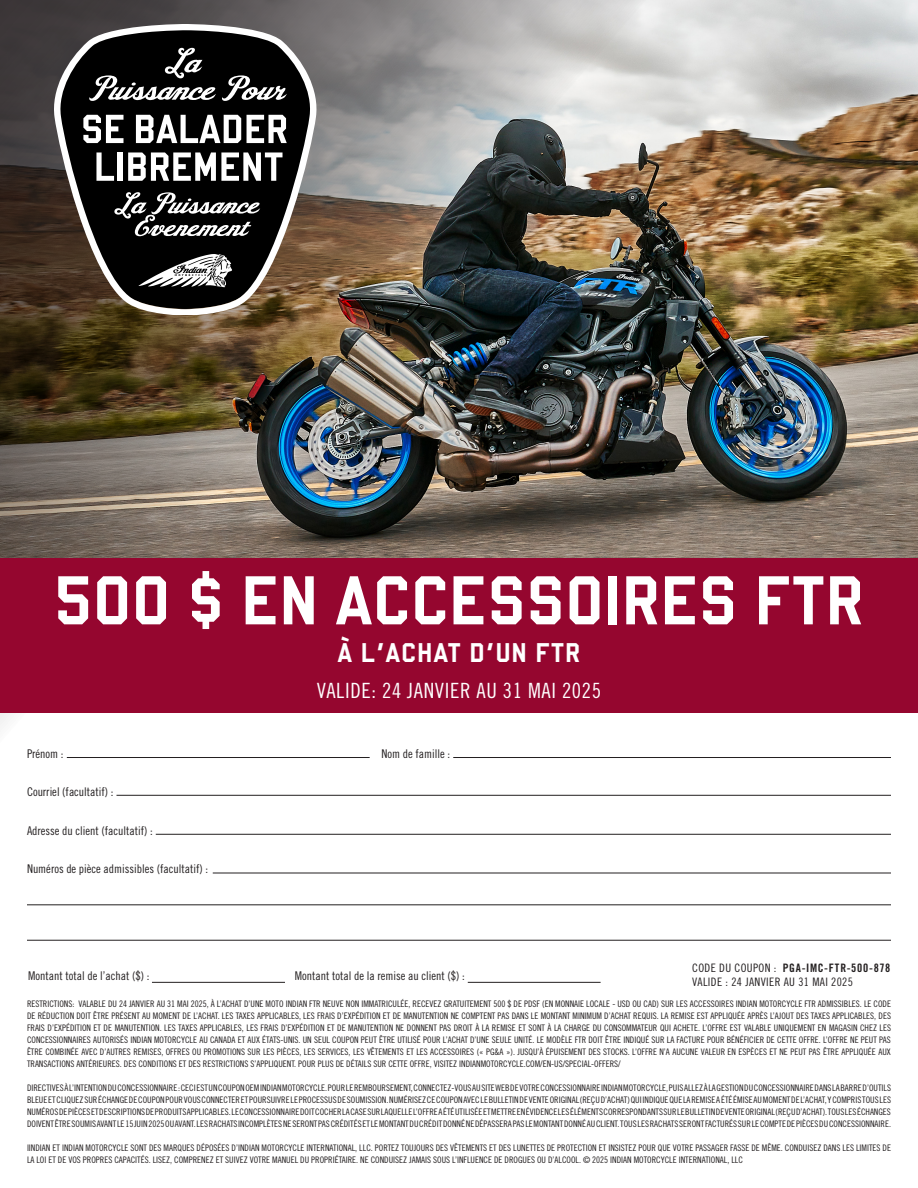
<style>
.page{position:relative;width:918px;height:1188px;background:#fff}
.page>*{position:absolute;margin:0;border:0;box-sizing:border-box;transform-origin:0 0}
.t1{font:67.65px "Hoboken High Sans Serif";color:#fff}
.t2{font:26.85px "Hoboken High Sans Serif";letter-spacing:.03em;color:#fff}
.t3{font:21px "Trade Gothic LT Std Cn 18";letter-spacing:.03em;color:#fff}
.t4{font:12px "Trade Gothic LT Std Cn 18";color:#231f20}
.t5{font:11.7px "Trade Gothic LT Std Bd Cn 20";letter-spacing:.06em;color:#231f20}
.t6{font:11.7px "Trade Gothic LT Std Cn 18";letter-spacing:.03em;color:#231f20}
.t7{font:9px/12px "Trade Gothic LT Std Cn 18";color:#231f20;text-align:justify}
.s1{font-family:"Trade Gothic LT Std Cn 18"}
</style>
<div class="page">
<img style="left:689px;top:0;width:229px;height:558px">
<img style="left:0;top:0;width:689px;height:725px">
<div style="left:0;top:558px;width:918px;height:155px;background:#95062f"></div>
<svg style="left:54px;top:24px;width:262px;height:291px;fill:#000"></svg>
<svg style="left:89px;top:48px;width:198px;height:53px"></svg>
<svg style="left:114px;top:192px;width:148px;height:44px"></svg>
<svg style="left:83px;top:115px;width:40px;height:28px"></svg>
<svg style="left:136px;top:115px;width:105px;height:28px"></svg>
<svg style="left:247px;top:115px;width:40px;height:28px"></svg>
<svg style="left:96px;top:152px;width:18px;height:29px"></svg>
<div style="left:118px;top:152px;width:5px;height:29px;background:#fff"></div>
<svg style="left:128px;top:152px;width:155px;height:29px"></svg>
<hr style="left:67px;top:757px;width:303px;height:1px;background:#231f20">
<hr style="left:453px;top:757px;width:438px;height:1px;background:#231f20">
<hr style="left:156px;top:834px;width:735px;height:1px;background:#231f20">
<hr style="left:213px;top:873px;width:678px;height:1px;background:#231f20">
<hr style="left:27px;top:904px;width:864px;height:1px;background:#231f20">
<hr style="left:27px;top:940px;width:864px;height:1px;background:#231f20">
<hr style="left:116px;top:795px;width:775px;height:1px;background:#231f20">
<hr style="left:152px;top:982px;width:133px;height:1px;background:#231f20">
<hr style="left:468px;top:982px;width:133px;height:1px;background:#231f20">
<p class="t1" style="left:54px;top:560px;width:812px">500 $ EN ACCESSOIRES FTR</p>
<p class="t2" style="left:337px;top:636px;width:245px">À L’ACHAT D’UN FTR</p>
<p class="t3" style="left:317px;top:678px;width:286px">VALIDE: 24 JANVIER AU 31 MAI 2025</p>
<p class="t4" style="left:27px;top:747px;width:38px">Prénom :</p>
<p class="t4" style="left:382px;top:747px;width:70px">Nom de famille :</p>
<p class="t4" style="left:27px;top:784px;width:88px">Courriel (facultatif) :</p>
<p class="t4" style="left:27px;top:823px;width:127px">Adresse du client (facultatif) :</p>
<p class="t4" style="left:27px;top:862px;width:183px">Numéros de pièce admissibles (facultatif) :</p>
<p class="t4" style="left:28px;top:968px;width:123px">Montant total de l’achat ($) :</p>
<p class="t4" style="left:295px;top:968px;width:171px">Montant total de la remise au client ($) :</p>
<p class="t5" style="left:692px;top:961px;width:200px"><span class="s1">CODE DU COUPON :</span> PGA-IMC-FTR-500-878</p>
<p class="t6" style="left:692px;top:975px;width:162px">VALIDE : 24 JANVIER AU 31 MAI 2025</p>
<p class="t7" style="left:27px;top:998px;width:866px">RESTRICTIONS: VALABLE DU 24 JANVIER AU 31 MAI 2025, À L’ACHAT D’UNE MOTO INDIAN FTR NEUVE NON IMMATRICULÉE, RECEVEZ GRATUITEMENT 500 $ DE PDSF (EN MONNAIE LOCALE - USD OU CAD) SUR LES ACCESSOIRES INDIAN MOTORCYCLE FTR ADMISSIBLES. LE CODE DE RÉDUCTION DOIT ÊTRE PRÉSENT AU MOMENT DE L’ACHAT. LES TAXES APPLICABLES, LES FRAIS D’EXPÉDITION ET DE MANUTENTION NE COMPTENT PAS DANS LE MONTANT MINIMUM D’ACHAT REQUIS. LA REMISE EST APPLIQUÉE APRÈS L’AJOUT DES TAXES APPLICABLES, DES FRAIS D’EXPÉDITION ET DE MANUTENTION. LES TAXES APPLICABLES, LES FRAIS D’EXPÉDITION ET DE MANUTENTION NE DONNENT PAS DROIT À LA REMISE ET SONT À LA CHARGE DU CONSOMMATEUR QUI ACHETE. L’OFFRE EST VALABLE UNIQUEMENT EN MAGASIN CHEZ LES CONCESSIONNAIRES AUTORISÉS INDIAN MOTORCYCLE AU CANADA ET AUX ÉTATS-UNIS. UN SEUL COUPON PEUT ÊTRE UTILISÉ POUR L’ACHAT D’UNE SEULE UNITÉ. LE MODÈLE FTR DOIT ÊTRE INDIQUÉ SUR LA FACTURE POUR BÉNÉFICIER DE CETTE OFFRE. L’OFFRE NE PEUT PAS ÊTRE COMBINÉE AVEC D’AUTRES REMISES, OFFRES OU PROMOTIONS SUR LES PIÈCES, LES SERVICES, LES VÊTEMENTS ET LES ACCESSOIRES (« PG&amp;A »). JUSQU’À ÉPUISEMENT DES STOCKS. L’OFFRE N’A AUCUNE VALEUR EN ESPÈCES ET NE PEUT PAS ÊTRE APPLIQUÉE AUX TRANSACTIONS ANTÉRIEURES. DES CONDITIONS ET DES RESTRICTIONS S’APPLIQUENT. POUR PLUS DE DÉTAILS SUR CETTE OFFRE, VISITEZ INDIANMOTORCYCLE.COM/EN-US/SPECIAL-OFFERS/</p>
<p class="t7" style="left:27px;top:1082px;width:866px">DIRECTIVES À L’INTENTION DU CONCESSIONNAIRE : CECI EST UN COUPON OEM INDIAN MOTORCYCLE. POUR LE REMBOURSEMENT, CONNECTEZ-VOUS AU SITE WEB DE VOTRE CONCESSIONNAIRE INDIAN MOTORCYCLE, PUIS ALLEZ À LA GESTION DU CONCESSIONNAIRE DANS LA BARRE D’OUTILS BLEUE ET CLIQUEZ SUR ÉCHANGE DE COUPON POUR VOUS CONNECTER ET POURSUIVRE LE PROCESSUS DE SOUMISSION. NUMÉRISEZ CE COUPON AVEC LE BULLETIN DE VENTE ORIGINAL (REÇU D’ACHAT) QUI INDIQUE QUE LA REMISE A ÉTÉ ÉMISE AU MOMENT DE L’ACHAT, Y COMPRIS TOUS LES NUMÉROS DE PIÈCES ET DESCRIPTIONS DE PRODUITS APPLICABLES. LE CONCESSIONNAIRE DOIT COCHER LA CASE SUR LAQUELLE L’OFFRE A ÉTÉ UTILISÉE ET METTRE EN ÉVIDENCE LES ÉLÉMENTS CORRESPONDANTS SUR LE BULLETIN DE VENTE ORIGINAL (REÇU D’ACHAT). TOUS LES ÉCHANGES DOIVENT ÊTRE SOUMIS AVANT LE 15 JUIN 2025 OU AVANT. LES RACHATS INCOMPLÈTES NE SERONT PAS CRÉDITÉS ET LE MONTANT DU CRÉDIT DONNÉ NE DÉPASSERA PAS LE MONTANT DONNÉ AU CLIENT. TOUS LES RACHATS SERONT FACTURÉS SUR LE COMPTE DE PIÈCES DU CONCESSIONNAIRE.</p>
<p class="t7" style="left:27px;top:1142px;width:866px">IINDIAN ET INDIAN MOTORCYCLE SONT DES MARQUES DÉPOSÉES D’INDIAN MOTORCYCLE INTERNATIONAL, LLC. PORTEZ TOUJOURS DES VÊTEMENTS ET DES LUNETTES DE PROTECTION ET INSISTEZ POUR QUE VOTRE PASSAGER FASSE DE MÊME. CONDUISEZ DANS LES LIMITES DE<br>LA LOI ET DE VOS PROPRES CAPACITÉS. LISEZ, COMPRENEZ ET SUIVEZ VOTRE MANUEL DU PROPRIÉTAIRE. NE CONDUISEZ JAMAIS SOUS L’INFLUENCE DE DROGUES OU D’ALCOOL. © 2025 INDIAN MOTORCYCLE INTERNATIONAL, LLC</p>
</div>
